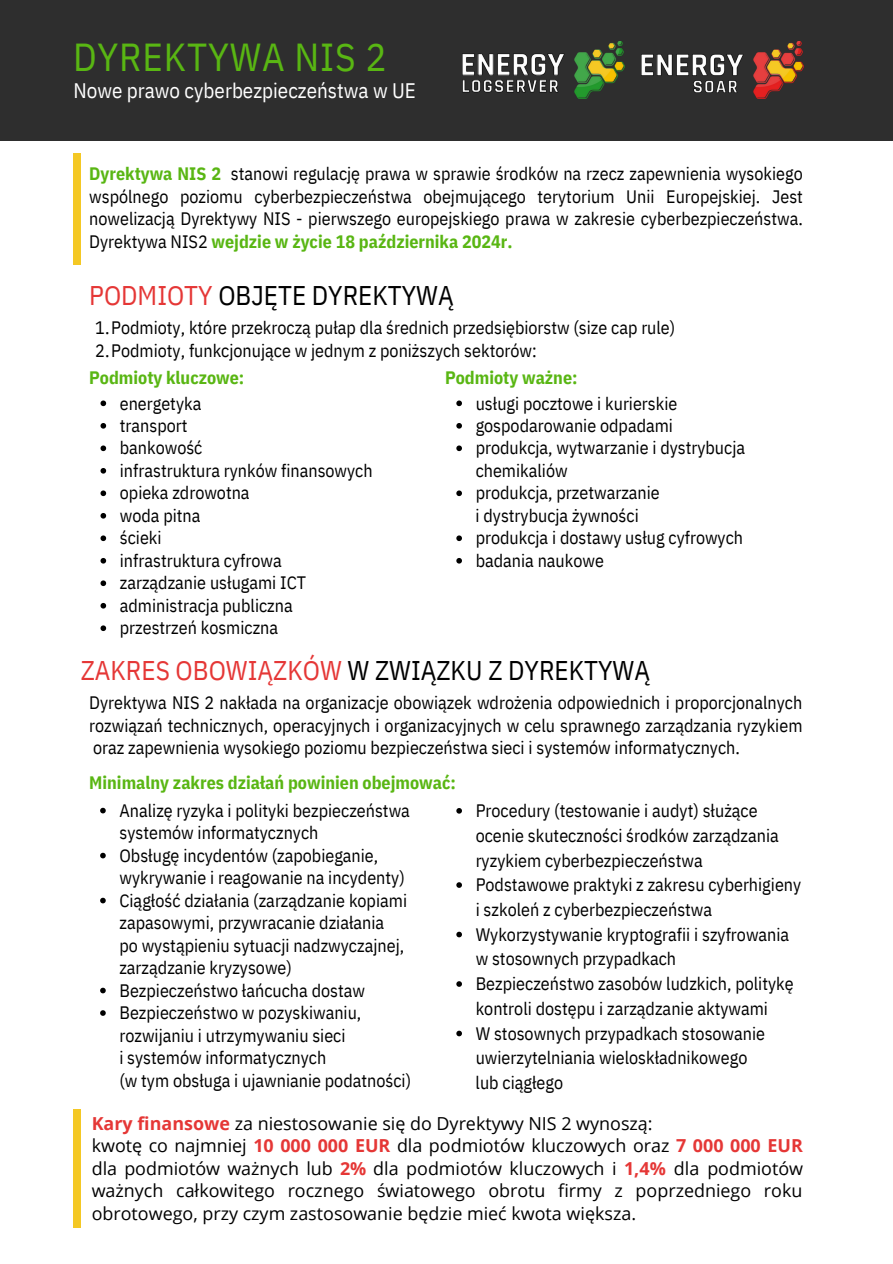
<style>
.page{position:relative;width:893px;height:1264px;background:#fff}
.page>*{position:absolute;margin:0;border:0;box-sizing:border-box;transform-origin:0 0}
.t1{font:39px "IBM Plex Sans Cond";letter-spacing:.02em;color:#59b613}
.t2{font:27px "IBM Plex Sans Cond";color:#000}
.t3{font:21px "IBM Plex Sans Cond";color:#fff}
.t4{font:18px/22.5px "IBM Plex Sans Cond";color:#000}
.t5{font:700 18px "IBM Plex Sans Cond";color:#59b613}
.t6{font:17.85px/22.5px "Open Sans";color:#000}
.s1{font-weight:700;color:#59b613}
.s2{color:#e53736}
.s3{font-weight:700;color:#e53736}
</style>
<div class="page">
<div style="left:0;top:0;width:892px;height:140px;background:#2e2e2e"></div>
<img style="left:462px;top:41px;width:162px;height:58px">
<div style="left:73px;top:153px;width:8px;height:111px;background:#f4c824"></div>
<div style="left:73px;top:1108px;width:7px;height:119px;background:#f4c824"></div>
<img style="left:641px;top:41px;width:162px;height:58px">
<svg style="left:456px;top:400px;width:6px;height:6px"></svg>
<svg style="left:456px;top:423px;width:6px;height:5px"></svg>
<svg style="left:456px;top:445px;width:6px;height:6px"></svg>
<svg style="left:456px;top:490px;width:6px;height:6px"></svg>
<svg style="left:456px;top:535px;width:6px;height:6px"></svg>
<svg style="left:456px;top:558px;width:6px;height:5px"></svg>
<svg style="left:100px;top:400px;width:6px;height:6px"></svg>
<svg style="left:100px;top:423px;width:6px;height:5px"></svg>
<svg style="left:100px;top:445px;width:6px;height:6px"></svg>
<svg style="left:100px;top:468px;width:6px;height:5px"></svg>
<svg style="left:100px;top:490px;width:6px;height:6px"></svg>
<svg style="left:100px;top:513px;width:6px;height:5px"></svg>
<svg style="left:100px;top:535px;width:6px;height:6px"></svg>
<svg style="left:100px;top:558px;width:6px;height:5px"></svg>
<svg style="left:100px;top:580px;width:6px;height:6px"></svg>
<svg style="left:100px;top:603px;width:6px;height:5px"></svg>
<svg style="left:100px;top:625px;width:6px;height:6px"></svg>
<svg style="left:100px;top:807px;width:6px;height:6px"></svg>
<svg style="left:100px;top:852px;width:6px;height:6px"></svg>
<svg style="left:100px;top:897px;width:6px;height:6px"></svg>
<svg style="left:100px;top:987px;width:6px;height:6px"></svg>
<svg style="left:100px;top:1010px;width:6px;height:5px"></svg>
<svg style="left:456px;top:808px;width:6px;height:5px"></svg>
<svg style="left:456px;top:882px;width:6px;height:5px"></svg>
<svg style="left:456px;top:931px;width:6px;height:6px"></svg>
<svg style="left:456px;top:981px;width:6px;height:5px"></svg>
<svg style="left:456px;top:1030px;width:6px;height:6px"></svg>
<h1 class="t1" style="left:73px;top:31px;width:315px">DYREKTYWA NIS 2</h1>
<p class="t3" style="left:73px;top:76px;width:344px">Nowe prawo cyberbezpieczeństwa w UE</p>
<p class="t4" style="left:89px;top:162px;width:715px;text-align:justify"><span class="s1">Dyrektywa NIS 2</span> stanowi regulację prawa w sprawie środków na rzecz zapewnienia wysokiego wspólnego poziomu cyberbezpieczeństwa obejmującego terytorium Unii Europejskiej. Jest nowelizacją Dyrektywy NIS - pierwszego europejskiego prawa w zakresie cyberbezpieczeństwa.<br>Dyrektywa NIS2 <span class="s1">wejdzie w życie 18 października 2024r.</span></p>
<h2 class="t2" style="left:89px;top:277px;width:366px"><span class="s2">PODMIOTY</span> OBJĘTE DYREKTYWĄ</h2>
<p class="t4" style="left:95px;top:316px;width:581px">1.Podmioty, które przekroczą pułap dla średnich przedsiębiorstw (size cap rule)<br>2.Podmioty, funkcjonujące w jednym z poniższych sektorów:</p>
<p class="t5" style="left:89px;top:365px;width:157px">Podmioty kluczowe:</p>
<p class="t4" style="left:120px;top:391px;width:254px">energetyka<br>transport<br>bankowość<br>infrastruktura rynków finansowych opieka zdrowotna<br>woda pitna<br>ścieki<br>infrastruktura cyfrowa<br>zarządzanie usługami ICT administracja publiczna przestrzeń kosmiczna</p>
<p class="t5" style="left:445px;top:365px;width:134px">Podmioty ważne:</p>
<p class="t4" style="left:475px;top:391px;width:271px">usługi pocztowe i kurierskie gospodarowanie odpadami produkcja, wytwarzanie i dystrybucja chemikaliów<br>produkcja, przetwarzanie</p>
<p class="t4" style="left:475px;top:526px;width:269px">produkcja i dostawy usług cyfrowych badania naukowe</p>
<p class="t4" style="left:475px;top:504px;width:165px">i dystrybucja żywności</p>
<h2 class="t2" style="left:81px;top:652px;width:571px"><span class="s2">ZAKRES OBOWIĄZKÓW</span> W ZWIĄZKU Z DYREKTYWĄ</h2>
<p class="t4" style="left:89px;top:691px;width:714px;text-align:justify">Dyrektywa NIS 2 nakłada na organizacje obowiązek wdrożenia odpowiednich i proporcjonalnych rozwiązań technicznych, operacyjnych i organizacyjnych w celu sprawnego zarządzania ryzykiem oraz zapewnienia wysokiego poziomu bezpieczeństwa sieci i systemów informatycznych.</p>
<p class="t5" style="left:89px;top:771px;width:368px">Minimalny zakres działań powinien obejmować:</p>
<p class="t4" style="left:119px;top:798px;width:292px">Analizę ryzyka i polityki bezpieczeństwa systemów informatycznych<br>Obsługę incydentów (zapobieganie, wykrywanie i reagowanie na incydenty)<br>Ciągłość działania (zarządzanie kopiami zapasowymi, przywracanie działania</p>
<p class="t4" style="left:119px;top:933px;width:286px">po wystąpieniu sytuacji nadzwyczajnej, zarządzanie kryzysowe)</p>
<p class="t4" style="left:119px;top:978px;width:247px">Bezpieczeństwo łańcucha dostaw<br>Bezpieczeństwo w pozyskiwaniu, rozwijaniu i utrzymywaniu sieci</p>
<p class="t4" style="left:119px;top:1046px;width:293px">i systemów informatycznych<br>(w tym obsługa i ujawnianie podatności)</p>
<p class="t4" style="left:475px;top:797px;width:327px;line-height:24.8px">Procedury (testowanie i audyt) służące ocenie skuteczności środków zarządzania ryzykiem cyberbezpieczeństwa<br>Podstawowe praktyki z zakresu cyberhigieny i szkoleń z cyberbezpieczeństwa Wykorzystywanie kryptografii i szyfrowania w stosownych przypadkach<br>Bezpieczeństwo zasobów ludzkich, politykę kontroli dostępu i zarządzanie aktywami<br>W stosownych przypadkach stosowanie uwierzytelniania wieloskładnikowego<br>lub ciągłego</p>
<p class="t6" style="left:92px;top:1111px;width:713px"><span class="s3">Kary finansowe</span> za niestosowanie się do Dyrektywy NIS 2 wynoszą:<br>kwotę co najmniej <span class="s3">10 000 000 EUR</span> dla podmiotów kluczowych oraz <span class="s3">7 000 000 EUR </span>dla podmiotów ważnych lub <span class="s3">2%</span> dla podmiotów kluczowych i <span class="s3">1,4%</span> dla podmiotów ważnych całkowitego rocznego światowego obrotu firmy z poprzedniego roku obrotowego, przy czym zastosowanie będzie mieć kwota większa.</p>
</div>
